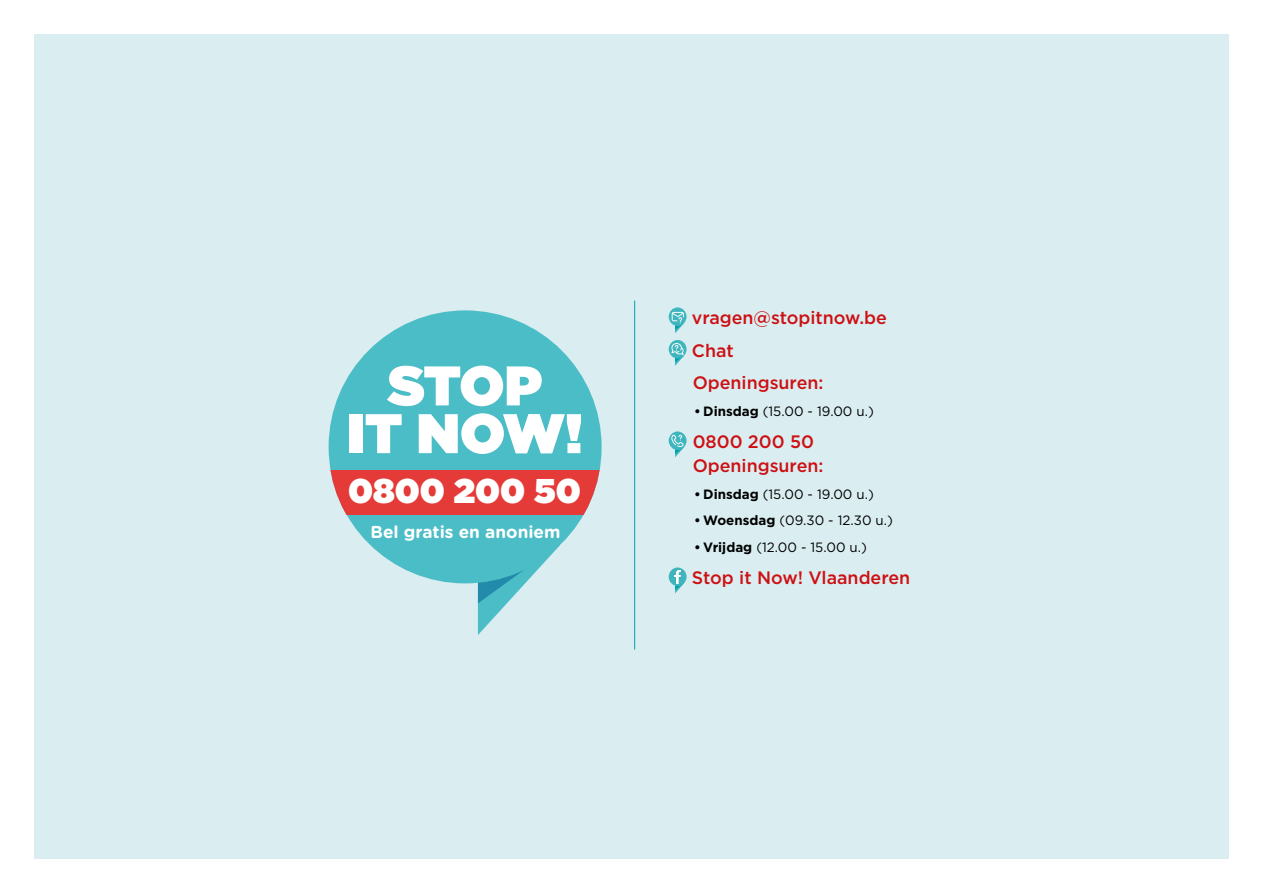
<style>
.page{position:relative;width:1263px;height:893px;background:#fff}
.page>*{position:absolute;margin:0;border:0;box-sizing:border-box;transform-origin:0 0}
.t1{font:900 55.65px/47.7px "Gotham HTF";letter-spacing:-.015em;color:#fff;text-align:center}
.t2{font:900 34.35px "Gotham HTF";color:#fff}
.t3{font:500 18px/32.5px "Gotham HTF";color:#cd1013}
.t4{font:700 17.25px "Gotham Rounded";color:#fff}
.t5{font:13.5px "Gotham HTF";color:#000}
.s1{font-weight:700}
</style>
<div class="page">
<div style="left:34px;top:34px;width:1195px;height:825px;background:#daeef1"></div>
<div style="left:329px;top:310px;width:273px;height:273px;background:#4bbdc6;border-radius:50%"></div>
<svg style="left:331px;top:470px;width:269px;height:165px"></svg>
<hr style="left:634px;top:301px;width:1px;height:348px;background:#00a0ac">
<svg style="left:669px;top:307px;width:17px;height:19px"></svg>
<div style="left:669px;top:340px;width:17px;height:18px;background:#3fb6be;border-radius:50%"></div>
<svg style="left:669px;top:431px;width:17px;height:19px"></svg>
<svg style="left:675px;top:583px;width:9px;height:10px"></svg>
<div style="left:669px;top:567px;width:17px;height:19px;background:#3fb6be;border-radius:50%"></div>
<img style="left:674px;top:570px;width:7px;height:14px">
<svg style="left:672px;top:312px;width:12px;height:21px"></svg>
<svg style="left:671px;top:343px;width:13px;height:23px"></svg>
<svg style="left:671px;top:435px;width:13px;height:22px"></svg>
<h1 class="t1" style="left:347px;top:361px;width:237px">STOP<br>IT NOW!</h1>
<h2 class="t2" style="left:348px;top:471px;width:234px">0800 200 50</h2>
<p class="t4" style="left:370px;top:519px;width:192px">Bel gratis en anoniem</p>
<h3 class="t3" style="left:692px;top:301px;width:196px">vragen@stopitnow.be<br>Chat<br>Openingsuren:</h3>
<p class="t5" style="left:694px;top:404px;width:181px"><span class="s1">• Dinsdag</span> (15.00 - 19.00 u.)</p>
<h3 class="t3" style="left:693px;top:430px;width:132px;line-height:24px">0800 200 50<br>Openingsuren:</h3>
<p class="t5" style="left:694px;top:487px;width:181px"><span class="s1">• Dinsdag</span> (15.00 - 19.00 u.)</p>
<p class="t5" style="left:694px;top:513px;width:200px"><span class="s1">• Woensdag</span> (09.30 - 12.30 u.)</p>
<p class="t5" style="left:694px;top:540px;width:174px"><span class="s1">• Vrijdag</span> (12.00 - 15.00 u.)</p>
<h3 class="t3" style="left:692px;top:561px;width:220px">Stop it Now! Vlaanderen</h3>
</div>
